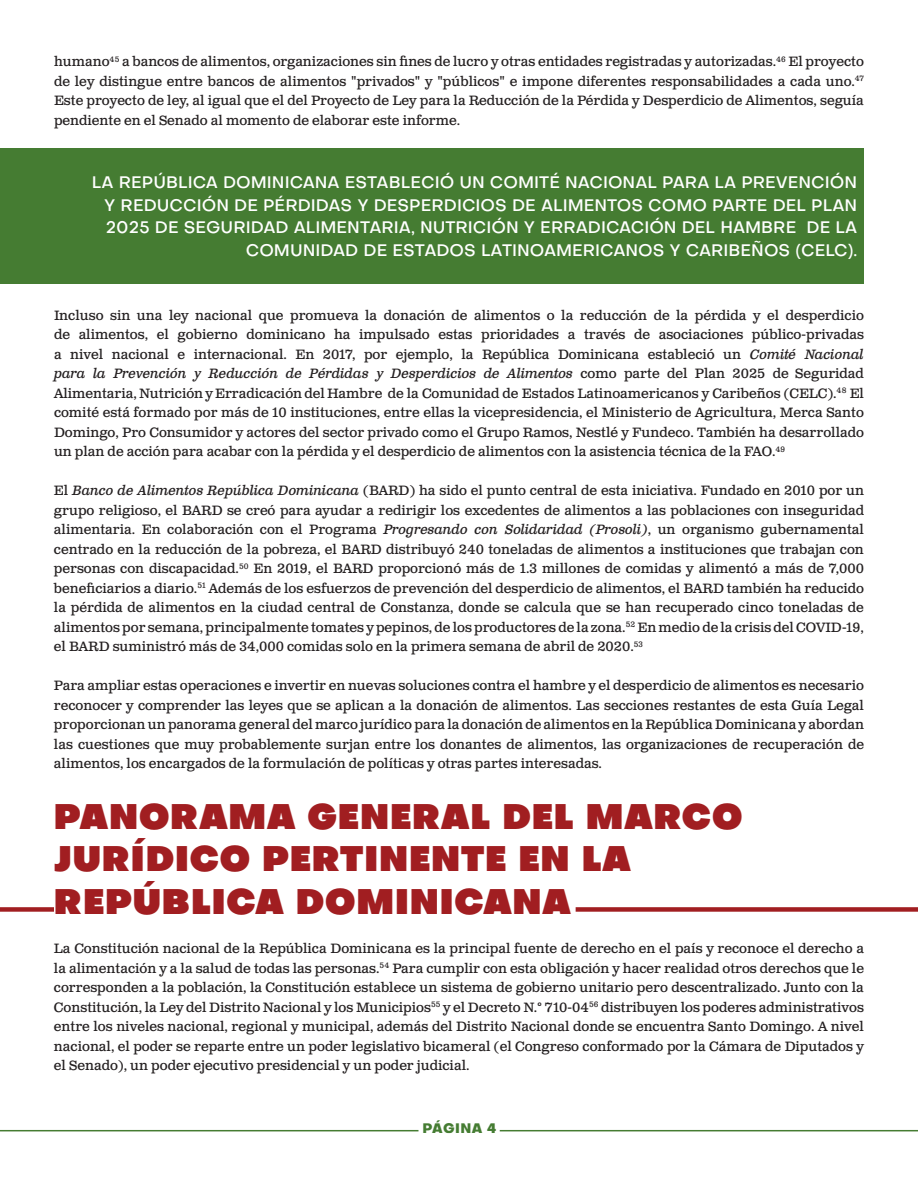
<style>
.page{position:relative;width:918px;height:1188px;background:#fff}
.page>*{position:absolute;margin:0;border:0;box-sizing:border-box;transform-origin:0 0}
.heading_1{font:34.5px/42.3px "Objectivity Super";letter-spacing:.025em;color:#a11e21}
.t1{font:500 16.5px/22.5px "Objectivity";color:#fff;text-align:right}
.t2{font:13.5px/19.5px "Clarendon Text Pro";color:#231f20;text-align:justify}
.t3{font:800 13.5px "Objectivity";letter-spacing:.03em;color:#457c32}
.s1{font-style:italic}
</style>
<div class="page">
<div style="left:576px;top:907px;width:342px;height:5px;background:#a11e21"></div>
<div style="left:0;top:907px;width:54px;height:5px;background:#a11e21"></div>
<hr style="left:0;top:1130px;width:418px;height:1px;background:#457c32">
<hr style="left:500px;top:1130px;width:418px;height:1px;background:#457c32">
<div style="left:0;top:148px;width:864px;height:136px;background:#457c32"></div>
<p class="t2" style="left:54px;top:53px;width:812px">humano<sup>45</sup> a bancos de alimentos, organizaciones sin fines de lucro y otras entidades registradas y autorizadas.<sup>46</sup> El proyecto de ley distingue entre bancos de alimentos "privados" y "públicos" e impone diferentes responsabilidades a cada uno.<sup>47<br></sup>Este proyecto de ley, al igual que el del Proyecto de Ley para la Reducción de la Pérdida y Desperdicio de Alimentos, seguía pendiente en el Senado al momento de elaborar este informe.</p>
<p class="t1" style="left:92px;top:171px;width:767px">LA REPÚBLICA DOMINICANA ESTABLECIÓ UN COMITÉ NACIONAL PARA LA PREVENCIÓN Y REDUCCIÓN DE PÉRDIDAS Y DESPERDICIOS DE ALIMENTOS COMO PARTE DEL PLAN 2025 DE SEGURIDAD ALIMENTARIA, NUTRICIÓN Y ERRADICACIÓN DEL HAMBRE DE LA COMUNIDAD DE ESTADOS LATINOAMERICANOS Y CARIBEÑOS (CELC).</p>
<p class="t2" style="left:54px;top:306px;width:812px">Incluso sin una ley nacional que promueva la donación de alimentos o la reducción de la pérdida y el desperdicio de alimentos, el gobierno dominicano ha impulsado estas prioridades a través de asociaciones público-privadas a nivel nacional e internacional. En 2017, por ejemplo, la República Dominicana estableció un <span class="s1">Comité Nacional para la Prevención y Reducción de Pérdidas y Desperdicios de Alimentos</span> como parte del Plan 2025 de Seguridad Alimentaria, Nutrición y Erradicación del Hambre de la Comunidad de Estados Latinoamericanos y Caribeños (CELC).<sup>48</sup> El comité está formado por más de 10 instituciones, entre ellas la vicepresidencia, el Ministerio de Agricultura, Merca Santo Domingo, Pro Consumidor y actores del sector privado como el Grupo Ramos, Nestlé y Fundeco. También ha desarrollado un plan de acción para acabar con la pérdida y el desperdicio de alimentos con la asistencia técnica de la FAO.<sup>49</sup></p>
<p class="t2" style="left:54px;top:482px;width:812px">El <span class="s1">Banco de Alimentos República Dominicana</span> (BARD) ha sido el punto central de esta iniciativa. Fundado en 2010 por un grupo religioso, el BARD se creó para ayudar a redirigir los excedentes de alimentos a las poblaciones con inseguridad alimentaria. En colaboración con el Programa <span class="s1">Progresando con Solidaridad (Prosoli)</span>, un organismo gubernamental centrado en la reducción de la pobreza, el BARD distribuyó 240 toneladas de alimentos a instituciones que trabajan con personas con discapacidad.<sup>50</sup> En 2019, el BARD proporcionó más de 1.3 millones de comidas y alimentó a más de 7,000 beneficiarios a diario.<sup>51</sup> Además de los esfuerzos de prevención del desperdicio de alimentos, el BARD también ha reducido la pérdida de alimentos en la ciudad central de Constanza, donde se calcula que se han recuperado cinco toneladas de alimentos por semana, principalmente tomates y pepinos, de los productores de la zona.<sup>52</sup> En medio de la crisis del COVID-19, el BARD suministró más de 34,000 comidas solo en la primera semana de abril de 2020.<sup>53</sup></p>
<p class="t2" style="left:54px;top:677px;width:812px">Para ampliar estas operaciones e invertir en nuevas soluciones contra el hambre y el desperdicio de alimentos es necesario reconocer y comprender las leyes que se aplican a la donación de alimentos. Las secciones restantes de esta Guía Legal proporcionan un panorama general del marco jurídico para la donación de alimentos en la República Dominicana y abordan las cuestiones que muy probablemente surjan entre los donantes de alimentos, las organizaciones de recuperación de alimentos, los encargados de la formulación de políticas y otras partes interesadas.</p>
<p class="heading_1" style="left:54px;top:795px;width:690px">PANORAMA GENERAL DEL MARCO<br>JURÍDICO PERTINENTE EN LA<br>REPÚBLICA DOMINICANA</p>
<p class="t2" style="left:54px;top:939px;width:812px">La Constitución nacional de la República Dominicana es la principal fuente de derecho en el país y reconoce el derecho a la alimentación y a la salud de todas las personas.<sup>54</sup> Para cumplir con esta obligación y hacer realidad otros derechos que le corresponden a la población, la Constitución establece un sistema de gobierno unitario pero descentralizado. Junto con la Constitución, la Ley del Distrito Nacional y los Municipios<sup>55</sup> y el Decreto N.° 710-04<sup>56</sup> distribuyen los poderes administrativos entre los niveles nacional, regional y municipal, además del Distrito Nacional donde se encuentra Santo Domingo. A nivel nacional, el poder se reparte entre un poder legislativo bicameral (el Congreso conformado por la Cámara de Diputados y el Senado), un poder ejecutivo presidencial y un poder judicial.</p>
<p class="t3" style="left:422px;top:1118px;width:76px">PÁGINA 4</p>
</div>
